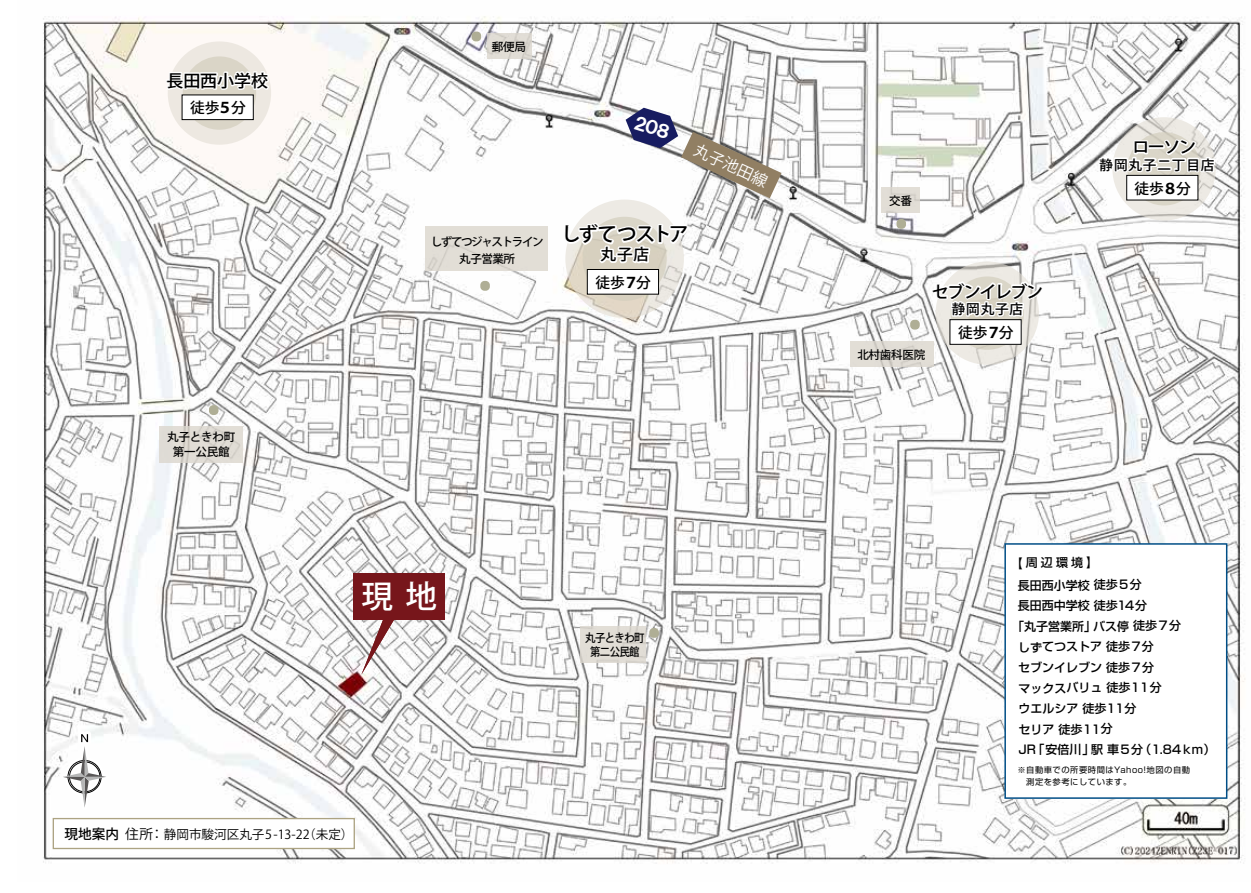
<style>
.page{position:relative;width:1251px;height:893px;background:#fff}
.page>*{position:absolute;margin:0;border:0;box-sizing:border-box;transform-origin:0 0}
.t1{font:500 31.5px "Koz Go Pro";color:#fff}
.t2{font:500 19.35px "Koz Go Pro";letter-spacing:-.07em;color:#000}
.t3{font:500 16.95px "Koz Go Pro";letter-spacing:-.08em;color:#000}
.t4{font:15.75px "Koz Go Pro";color:#fff}
.t5{font:500 15.6px "Koz Go Pro";color:#000}
.t6{font:500 14.7px "Koz Go Pro";letter-spacing:-.02em;color:#000}
.t7{font:500 13.65px "Koz Go Pro";letter-spacing:.06em;color:#000}
.t8{font:12.6px "Koz Go Pr 6 N";color:#000}
.t9{font:500 12px "Shin Go Pro";letter-spacing:-.005em;color:#000}
.t10{font:500 11.55px "Koz Go Pro";letter-spacing:-.04em;color:#000}
.t11{font:500 11.55px/16.5px "Koz Go Pro";letter-spacing:-.12em;color:#000;text-align:center}
.t12{font:500 11.55px/14.4px "Koz Go Pro";letter-spacing:-.02em;color:#000;text-align:center}
.t13{font:500 11.55px/14.4px "Koz Go Pro";letter-spacing:-.06em;color:#000;text-align:center;scale:.9 1}
.t14{font:8.25px/12px "Shin Go Pro";letter-spacing:.06em;color:#000}
.s1{font-weight:700}
.s2{font-family:"Koz Go Pro";font-weight:500;font-size:13.65px}
.s3{font-family:"Koz Go Pro";font-size:13.65px}
</style>
<div class="page">
<img style="left:43px;top:16px;width:1202px;height:848px">
<svg style="left:1135px;top:642px;width:100px;height:222px"></svg>
<div style="left:53px;top:819px;width:301px;height:29px;background:#fff"></div>
<div style="left:53px;top:818px;width:302px;height:31px;border:1px solid #aca382"></div>
<svg style="left:361px;top:620px;width:45px;height:55px"></svg>
<div style="left:353px;top:573px;width:92px;height:47px;background:#77161b"></div>
<svg style="left:159px;top:426px;width:83px;height:37px;background:#ddd9d2"></svg>
<div style="left:209px;top:405px;width:9px;height:10px;background:#afae95;border-radius:4px"></div>
<svg style="left:581px;top:626px;width:64px;height:37px;background:#dfdbd3"></svg>
<div style="left:649px;top:628px;width:9px;height:10px;background:#afae95;border-radius:4px"></div>
<svg style="left:849px;top:342px;width:84px;height:25px;background:#dfdbd3"></svg>
<div style="left:910px;top:320px;width:9px;height:10px;background:#afae95;border-radius:4px"></div>
<div style="left:881px;top:188px;width:38px;height:25px;background:#e2ded6"></div>
<div style="left:896px;top:219px;width:9px;height:10px;background:#afae95;border-radius:4px"></div>
<div style="left:486px;top:34px;width:45px;height:25px;background:linear-gradient(to right,#e0dcd4,#dbd7d0)"></div>
<div style="left:471px;top:32px;width:10px;height:9px;background:#afae95;border-radius:4px"></div>
<div style="left:425px;top:226px;width:122px;height:45px;background:#e2ded6"></div>
<div style="left:480px;top:281px;width:9px;height:10px;background:#afae95;border-radius:4px"></div>
<svg style="left:565px;top:200px;width:118px;height:118px;background:#e5e0d6"></svg>
<div style="left:582px;top:217px;width:84px;height:84px;background:#d3cebd;border-radius:50%"></div>
<svg style="left:562px;top:220px;width:128px;height:47px"></svg>
<svg style="left:935px;top:261px;width:103px;height:104px;background:#e3e0da"></svg>
<svg style="left:950px;top:276px;width:73px;height:74px"></svg>
<svg style="left:929px;top:278px;width:116px;height:42px"></svg>
<svg style="left:1112px;top:117px;width:103px;height:103px;background:#e3e0db"></svg>
<svg style="left:1127px;top:132px;width:73px;height:73px"></svg>
<svg style="left:1096px;top:137px;width:120px;height:38px"></svg>
<div style="left:168px;top:41px;width:103px;height:104px;background:#ede8e1;border-radius:50%"></div>
<svg style="left:183px;top:56px;width:73px;height:74px"></svg>
<svg style="left:164px;top:63px;width:109px;height:29px"></svg>
<div style="left:587px;top:269px;width:71px;height:25px;background:#fff"></div>
<div style="left:586px;top:269px;width:73px;height:26px;border:1px solid #000"></div>
<div style="left:949px;top:320px;width:71px;height:24px;background:#fff"></div>
<div style="left:949px;top:319px;width:72px;height:26px;border:1px solid #000"></div>
<div style="left:1126px;top:175px;width:71px;height:25px;background:#fff"></div>
<div style="left:1125px;top:175px;width:73px;height:25px;border:1px solid #000"></div>
<div style="left:182px;top:95px;width:71px;height:25px;background:#fff"></div>
<div style="left:181px;top:94px;width:73px;height:26px;border:1px solid #000"></div>
<div style="left:1004px;top:544px;width:222px;height:254px;background:#fff"></div>
<div style="left:1004px;top:543px;width:223px;height:256px;border:2px solid #004e86"></div>
<svg style="left:43px;top:658px;width:93px;height:206px"></svg>
<svg style="left:625px;top:108px;width:156px;height:90px"></svg>
<h3 class="t3" style="left:166px;top:70px;width:103px">長田西小学校</h3>
<p class="t6" style="left:190px;top:99px;width:57px">徒歩<span class="s1">５</span>分</p>
<p class="t12" style="left:167px;top:430px;width:70px">丸子ときわ町第一公民館</p>
<p class="t10" style="left:492px;top:39px;width:36px">郵便局</p>
<p class="t11" style="left:430px;top:234px;width:114px">しずてつジャストライン丸子営業所</p>
<h3 class="t4" style="left:699px;top:140px;width:80px;rotate:25deg">丸子池田線</h3>
<h2 class="t2" style="left:561px;top:222px;width:129px">しずてつストア</h2>
<h3 class="t5" style="left:600px;top:245px;width:50px">丸子店</h3>
<p class="t6" style="left:595px;top:273px;width:57px">徒歩<span class="s1">７</span>分</p>
<h1 class="t1" style="left:361px;top:577px;width:77px">現地</h1>
<p class="t13" style="left:585px;top:631px;width:67px">丸子ときわ町第二公民館</p>
<p class="t8" style="left:64px;top:827px;width:290px"><span class="s2">現地案内</span><span class="s3">住所：</span>静岡市駿河区丸子5-13-22（未定）</p>
<p class="t10" style="left:889px;top:193px;width:24px">交番</p>
<p class="t10" style="left:857px;top:347px;width:70px">北村歯科医院</p>
<h3 class="t3" style="left:931px;top:280px;width:113px">セブンイレブン</h3>
<p class="t7" style="left:951px;top:300px;width:73px">静岡丸子店</p>
<p class="t6" style="left:958px;top:323px;width:57px">徒歩<span class="s1">７</span>分</p>
<h3 class="t3" style="left:1132px;top:136px;width:65px">ローソン</h3>
<p class="t7" style="left:1099px;top:156px;width:131px">静岡丸子二丁目店　</p>
<p class="t6" style="left:1134px;top:179px;width:58px">徒歩<span class="s1">８</span>分</p>
<p class="t9" style="left:1010px;top:553px;width:89px">【周辺環境】</p>
<p class="t9" style="left:1017px;top:575px;width:125px">長田西小学校 徒歩５分</p>
<p class="t9" style="left:1017px;top:596px;width:131px">長田西中学校 徒歩14分</p>
<p class="t9" style="left:1011px;top:616px;width:171px">「丸子営業所」バス停 徒歩７分</p>
<p class="t9" style="left:1017px;top:637px;width:137px">しずてつストア 徒歩７分</p>
<p class="t9" style="left:1017px;top:657px;width:137px">セブンイレブン 徒歩７分</p>
<p class="t9" style="left:1018px;top:678px;width:145px">マックスバリュ 徒歩11分</p>
<p class="t9" style="left:1018px;top:699px;width:119px">ウエルシア 徒歩11分</p>
<p class="t9" style="left:1018px;top:719px;width:96px">セリア 徒歩11分</p>
<p class="t9" style="left:1018px;top:739px;width:198px">JR「安倍川」駅 車５分（1.84ｋｍ）</p>
<p class="t10" style="left:1004px;top:719px;width:58px">丸子保育園</p>
<p class="t14" style="left:1017px;top:762px;width:174px">※自動車での所要時間はYahoo!地図の自動　測定を参考にしています。</p>
</div>
